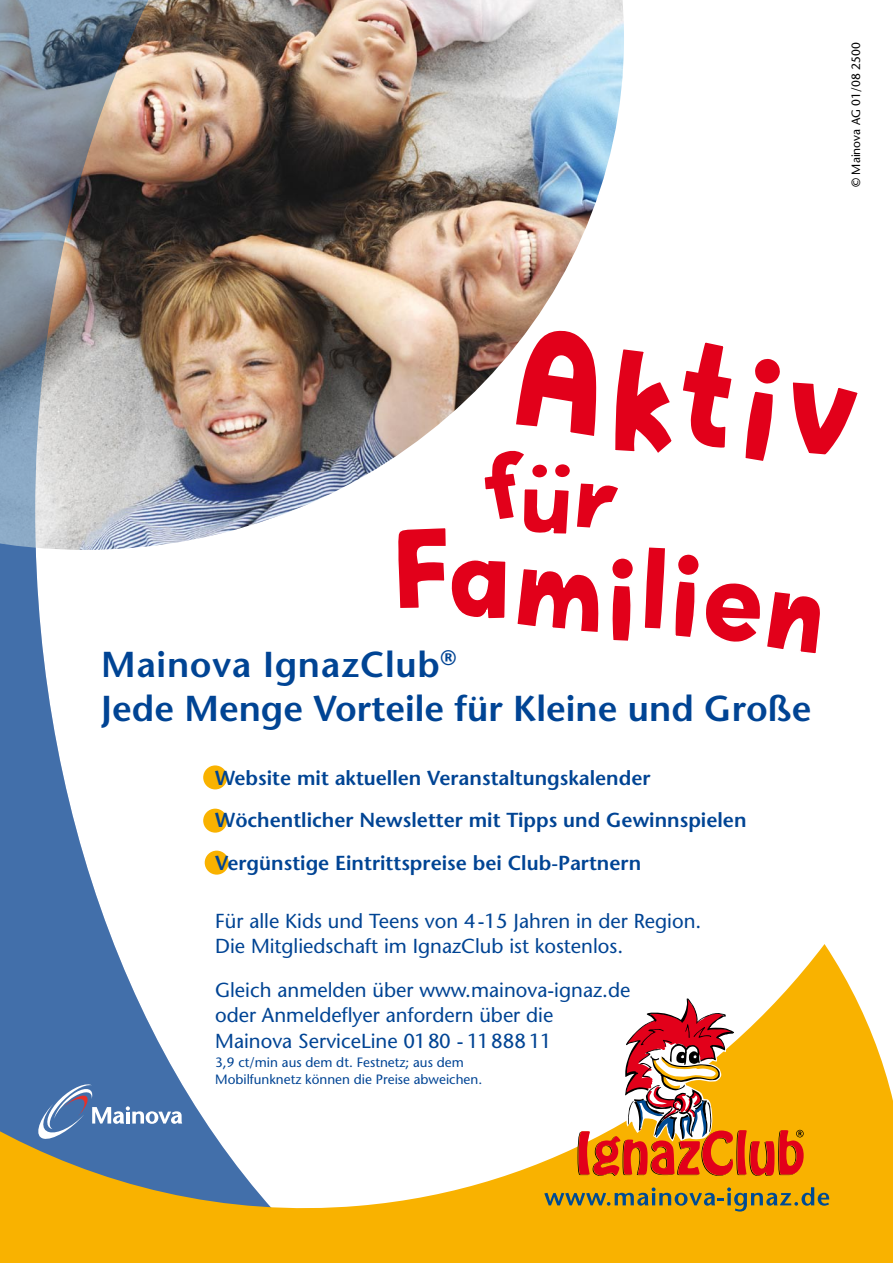
<style>
.page{position:relative;width:893px;height:1263px;background:#fff}
.page>*{position:absolute;margin:0;border:0;box-sizing:border-box;transform-origin:0 0}
.t1{font:600 36px/43.5px "Stone Sans";color:#004494}
.t2{font:20.25px/25.5px "Stone Sans";color:#004494}
.t3{font:600 20.25px/42.3px "Stone Sans";color:#004494}
.t4{font:13.5px/16.5px "Stone Sans";color:#004494}
.t5{font:12px "Stone Sans";color:#000}
</style>
<div class="page">
<img style="left:340px;top:0;width:284px;height:489px">
<img style="left:0;top:0;width:340px;height:944px">
<svg style="left:0;top:944px;width:893px;height:319px"></svg>
<svg style="left:34px;top:1083px;width:148px;height:58px;background:#5d82b4"></svg>
<svg style="left:393px;top:328px;width:465px;height:326px"></svg>
<svg style="left:578px;top:997px;width:226px;height:180px"></svg>
<svg style="left:544px;top:1187px;width:285px;height:24px;background:#bd9923"></svg>
<p class="t5" style="left:848px;top:187px;width:146px;rotate:-90deg">© Mainova AG 01/08 2500</p>
<h1 class="t1" style="left:101px;top:642px;width:712px">Mainova IgnazClub<sup>®<br></sup>Jede Menge Vorteile für Kleine und Große</h1>
<p class="t3" style="left:215px;top:757px;width:533px">Website mit aktuellen Veranstaltungskalender<br>Wöchentlicher Newsletter mit Tipps und Gewinnspielen<br>Vergünstige Eintrittspreise bei Club-Partnern</p>
<p class="t2" style="left:215px;top:908px;width:488px">Für alle Kids und Teens von 4-15 Jahren in der Region.<br>Die Mitgliedschaft im IgnazClub ist kostenlos.</p>
<p class="t2" style="left:215px;top:977px;width:417px">Gleich anmelden über www.mainova-ignaz.de oder Anmeldeflyer anfordern über die<br>Mainova ServiceLine 0180 - 11888 11</p>
<p class="t4" style="left:215px;top:1054px;width:269px">3,9 ct/min aus dem dt. Festnetz; aus dem<br>Mobilfunknetz können die Preise abweichen.</p>
</div>
